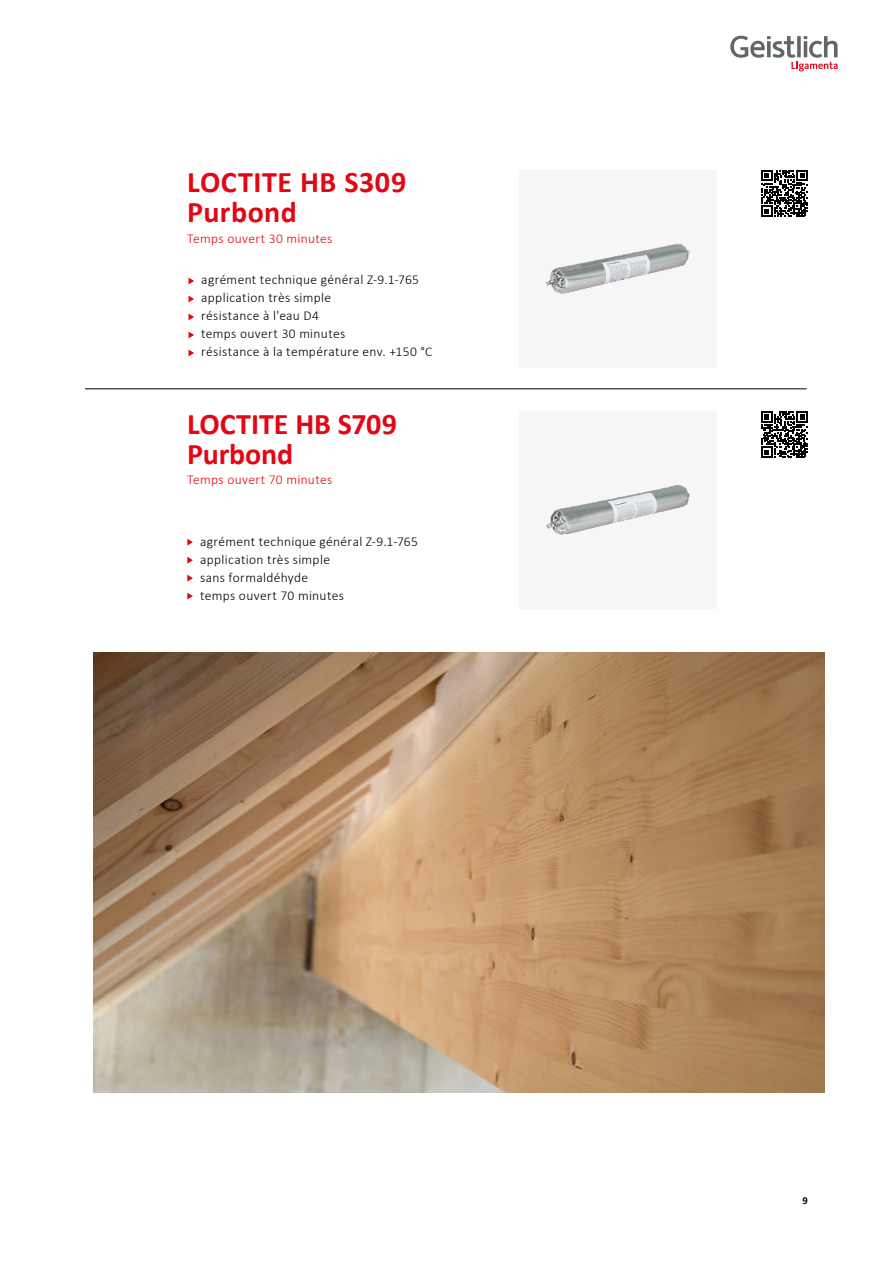
<style>
.page{position:relative;width:893px;height:1263px;background:#fff}
.page>*{position:absolute;margin:0;border:0;box-sizing:border-box;transform-origin:0 0}
.t1{font:700 30px/30px "Calibri";letter-spacing:.01em;color:#e30613}
.t2{font:300 13.5px/18px "Calibri";letter-spacing:.025em;color:#000}
.t3{font:300 13.5px "Calibri";letter-spacing:.025em;color:#e30613}
.t4{font:700 10.5px "Calibri";color:#000}
</style>
<div class="page">
<hr style="left:85px;top:389px;width:722px;height:1px;background:#000">
<div style="left:519px;top:170px;width:197px;height:198px;background:#f6f6f6"></div>
<img style="left:546px;top:244px;width:144px;height:50px">
<div style="left:519px;top:411px;width:197px;height:198px;background:#f6f6f6"></div>
<img style="left:546px;top:485px;width:144px;height:50px">
<svg style="left:761px;top:170px;width:47px;height:47px"></svg>
<svg style="left:761px;top:411px;width:47px;height:47px"></svg>
<svg style="left:189px;top:278px;width:5px;height:6px"></svg>
<svg style="left:189px;top:296px;width:5px;height:6px"></svg>
<svg style="left:189px;top:314px;width:5px;height:6px"></svg>
<svg style="left:189px;top:332px;width:5px;height:6px"></svg>
<svg style="left:189px;top:350px;width:5px;height:6px"></svg>
<svg style="left:187px;top:539px;width:6px;height:7px"></svg>
<svg style="left:187px;top:557px;width:6px;height:7px"></svg>
<svg style="left:187px;top:575px;width:6px;height:7px"></svg>
<svg style="left:187px;top:593px;width:6px;height:7px"></svg>
<img style="left:94px;top:653px;width:731px;height:440px">
<svg style="left:730px;top:36px;width:108px;height:35px"></svg>
<h1 class="t1" style="left:187px;top:166px;width:221px">LOCTITE HB S309<br>Purbond</h1>
<p class="t3" style="left:187px;top:230px;width:147px">Temps ouvert 30 minutes</p>
<p class="t2" style="left:201px;top:271px;width:233px">agrément technique général Z-9.1-765 application très simple<br>résistance à l'eau D4<br>temps ouvert 30 minutes<br>résistance à la température env. +150 °C</p>
<h1 class="t1" style="left:187px;top:408px;width:211px">LOCTITE HB S709<br>Purbond</h1>
<p class="t3" style="left:187px;top:471px;width:147px">Temps ouvert 70 minutes</p>
<p class="t2" style="left:200px;top:532px;width:219px">agrément technique général Z-9.1-765 application très simple<br>sans formaldéhyde<br>temps ouvert 70 minutes</p>
<p class="t4" style="left:803px;top:1193px;width:7px">9</p>
</div>
